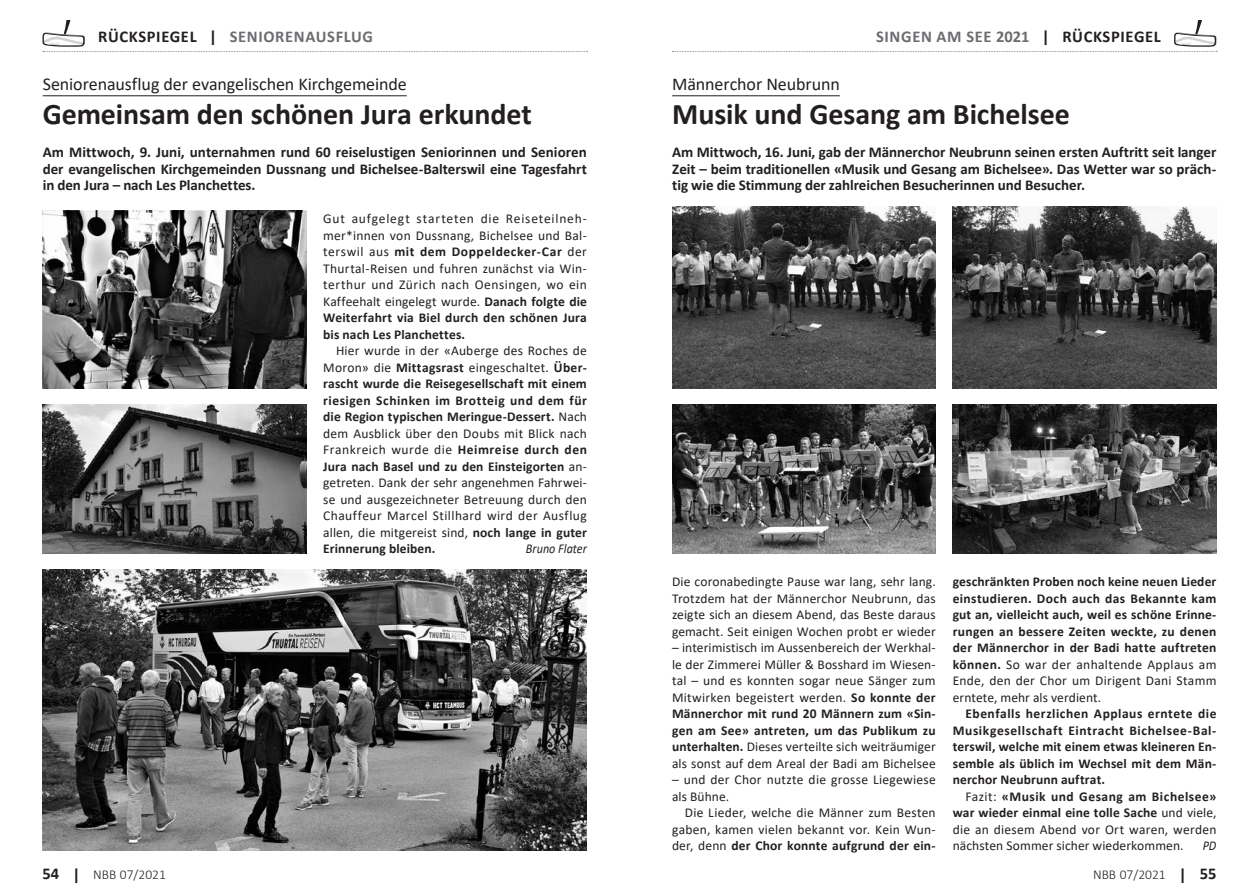
<style>
.page{position:relative;width:1259px;height:893px;background:#fff}
.page>*{position:absolute;margin:0;border:0;box-sizing:border-box;transform-origin:0 0}
.t1{font:700 30px "Calibri";letter-spacing:-.005em;color:#231f20}
.t2{font:18px "Calibri";letter-spacing:-.005em;color:#231f20}
.t3{font:700 16.5px "Calibri";letter-spacing:.04em;color:#6c6d70}
.t4{font:700 15px/16.5px "Calibri";letter-spacing:-.005em;color:#231f20;text-align:justify}
.t5{font:13.5px/16.5px "Calibri";letter-spacing:.01em;color:#231f20;text-align:justify}
.t6{font:700 13.5px/16.5px "Calibri";letter-spacing:.015em;color:#231f20;text-align:justify}
.t7{font:300 13.5px "Calibri";color:#231f20}
.t8{font:italic 13.5px "Calibri";letter-spacing:.005em;color:#231f20;scale:.9 1}
.s1{color:#231f20}
.s2{font-weight:700}
.s3{font-weight:400}
.s4{font-weight:700;font-size:16.5px}
</style>
<div class="page">
<svg style="left:43px;top:21px;width:544px;height:31px"></svg>
<svg style="left:672px;top:21px;width:545px;height:31px"></svg>
<hr style="left:43px;top:96px;width:364px;height:1px;background:#231f20">
<img style="left:43px;top:210px;width:263px;height:178px">
<img style="left:43px;top:570px;width:544px;height:280px">
<img style="left:43px;top:405px;width:263px;height:148px">
<hr style="left:672px;top:96px;width:168px;height:1px;background:#231f20">
<img style="left:672px;top:207px;width:263px;height:181px">
<img style="left:952px;top:207px;width:264px;height:181px">
<img style="left:672px;top:405px;width:263px;height:148px">
<img style="left:952px;top:405px;width:264px;height:148px">
<p class="t3" style="left:98px;top:25px;width:276px"><span class="s1">RÜCKSPIEGEL |</span> SENIORENAUSFLUG</p>
<p class="t3" style="left:876px;top:25px;width:286px">SINGEN AM SEE 2021 <span class="s1">| RÜCKSPIEGEL</span></p>
<h2 class="t2" style="left:43px;top:71px;width:365px">Seniorenausflug der evangelischen Kirchgemeinde</h2>
<h1 class="t1" style="left:43px;top:93px;width:490px">Gemeinsam den schönen Jura erkundet</h1>
<p class="t4" style="left:43px;top:144px;width:546px">Am Mittwoch, 9. Juni, unternahmen rund 60 reiselustigen Seniorinnen und Senioren der evangelischen Kirchgemeinden Dussnang und Bichelsee-Balterswil eine Tagesfahrt in den Jura – nach Les Planchettes.</p>
<p class="t5" style="left:323px;top:210px;width:265px">Gut aufgelegt starteten die Reiseteilneh&shy;mer*innen von Dussnang, Bichelsee und Bal&shy;terswil aus <span class="s2">mit dem Doppeldecker-Car</span> der Thurtal-Reisen und fuhren zunächst via Win&shy;terthur und Zürich nach Oensingen, wo ein Kaffeehalt eingelegt wurde. <span class="s2">Danach folgte die Weiterfahrt via Biel durch den schönen Jura bis nach Les Planchettes.</span></p>
<p class="t5" style="left:323px;top:342px;width:265px;text-indent:13px">Hier wurde in der «Auberge des Roches de Moron» die <span class="s2">Mittagsrast</span> eingeschaltet. <span class="s2">Über&shy;rascht wurde die Reisegesellschaft mit einem riesigen Schinken im Brotteig und dem für die Region typischen Meringue-Dessert.</span> Nach dem Ausblick über den Doubs mit Blick nach Frankreich wurde die <span class="s2">Heimreise durch den Jura nach Basel und zu den Einsteigorten</span> an&shy;getreten. Dank der sehr angenehmen Fahrwei&shy;se und ausgezeichneter Betreuung durch den Chauffeur Marcel Stillhard wird der Ausflug allen, die mitgereist sind, <span class="s2">noch lange in guter Erinnerung bleiben.</span></p>
<h2 class="t2" style="left:672px;top:71px;width:169px">Männerchor Neubrunn</h2>
<h1 class="t1" style="left:672px;top:93px;width:399px">Musik und Gesang am Bichelsee</h1>
<p class="t4" style="left:672px;top:144px;width:546px">Am Mittwoch, 16. Juni, gab der Männerchor Neubrunn seinen ersten Auftritt seit langer Zeit – beim traditionellen «Musik und Gesang am Bichelsee». Das Wetter war so präch&shy;tig wie die Stimmung der zahlreichen Besucherinnen und Besucher.</p>
<p class="t8" style="left:526px;top:539px;width:70px">Bruno Flater</p>
<p class="t5" style="left:672px;top:573px;width:265px">Die coronabedingte Pause war lang, sehr lang.<br>Trotzdem hat der Männerchor Neubrunn, das zeigte sich an diesem Abend, das Beste daraus gemacht. Seit einigen Wochen probt er wieder</p>
<p class="t5" style="left:672px;top:639px;width:265px">– interimistisch im Aussenbereich der Werkhal&shy;le der Zimmerei Müller &amp; Bosshard im Wiesen&shy;tal – und es konnten sogar neue Sänger zum Mitwirken begeistert werden. <span class="s2">So konnte der Männerchor mit rund 20 Männern zum «Sin&shy;gen am See» antreten, um das Publikum zu unterhalten.</span> Dieses verteilte sich weiträumiger als sonst auf dem Areal der Badi am Bichelsee</p>
<p class="t5" style="left:672px;top:771px;width:265px">– und der Chor nutzte die grosse Liegewiese als Bühne.</p>
<p class="t5" style="left:672px;top:804px;width:265px;text-indent:13px">Die Lieder, welche die Männer zum Besten gaben, kamen vielen bekannt vor. Kein Wun&shy;der, denn <span class="s2">der Chor konnte aufgrund der ein-</span></p>
<p class="t6" style="left:952px;top:573px;width:265px">geschränkten Proben noch keine neuen Lieder einstudieren. Doch auch das Bekannte kam gut an, vielleicht auch, weil es schöne Erinne&shy;rungen an bessere Zeiten weckte, zu denen der Männerchor in der Badi hatte auftreten können. <span class="s3">So war der anhaltende Applaus am Ende, den der Chor um Dirigent Dani Stamm erntete, mehr als verdient.</span></p>
<p class="t6" style="left:952px;top:705px;width:265px;text-indent:13px">Ebenfalls herzlichen Applaus erntete die Musikgesellschaft Eintracht Bichelsee-Bal&shy;terswil, welche mit einem etwas kleineren En&shy;semble als üblich im Wechsel mit dem Män&shy;nerchor Neubrunn auftrat.</p>
<p class="t5" style="left:952px;top:788px;width:265px;text-indent:13px">Fazit: <span class="s2">«Musik und Gesang am Bichelsee» war wieder einmal eine tolle Sache</span> und viele, die an diesem Abend vor Ort waren, werden nächsten Sommer sicher wiederkommen.</p>
<p class="t8" style="left:1202px;top:836px;width:17px">PD</p>
<p class="t7" style="left:43px;top:866px;width:125px"><span class="s4">54 |</span> NBB 07/2021</p>
<p class="t7" style="left:1093px;top:866px;width:125px">NBB 07/2021 <span class="s4">| 55</span></p>
</div>
